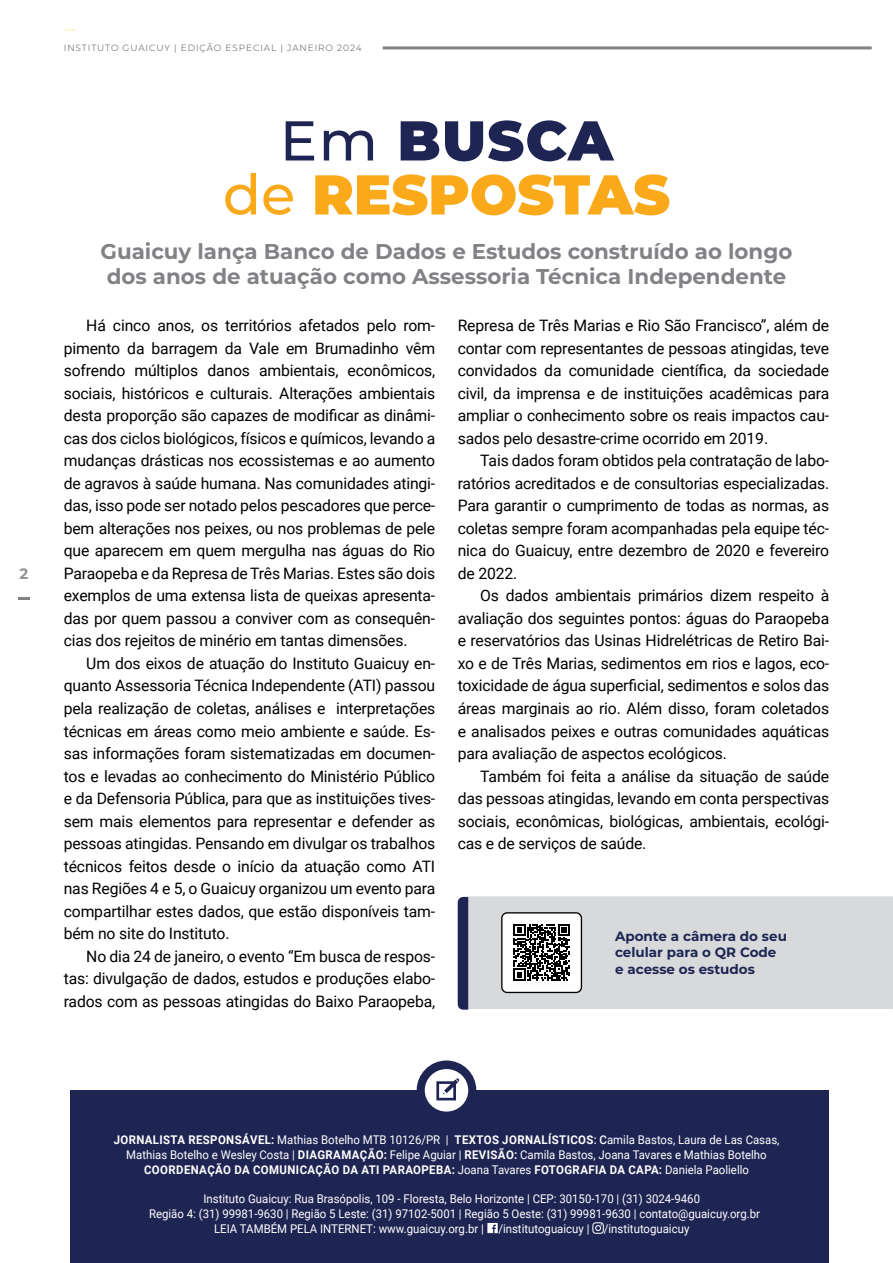
<style>
.page{position:relative;width:893px;height:1263px;background:#fff}
.page>*{position:absolute;margin:0;border:0;box-sizing:border-box;transform-origin:0 0}
.t1{font:900 55.95px/54px "Montserrat";color:#faa91a;text-align:center}
.t2{font:700 21.3px/25.7px "Montserrat";color:#808285}
.t3{font:15.75px/22.5px "Roboto";letter-spacing:-.01em;color:#000;text-align:justify}
.t4{font:700 15px "Montserrat";color:#939598}
.t5{font:700 13.5px/16.5px "Montserrat";color:#1e2553}
.t6{font:12px/15px "Roboto";color:#fff;text-align:center;scale:.95 1}
.t7{font:300 9px "Montserrat";letter-spacing:.1em;color:#4a4a4d}
.s1{font-weight:500;color:#1e2553}
.s2{color:#1e2553}
.s3{font-weight:500}
.s4{font-weight:700}
</style>
<div class="page">
<hr style="left:383px;top:46px;width:489px;height:3px;background:#808285">
<svg style="left:64px;top:29px;width:12px;height:2px"></svg>
<svg style="left:18px;top:597px;width:12px;height:3px"></svg>
<div style="left:417px;top:1060px;width:59px;height:60px;background:#1e2553;border-radius:50%"></div>
<div style="left:71px;top:1090px;width:758px;height:173px;background:#1e2553"></div>
<div style="left:425px;top:1069px;width:43px;height:42px;background:#fff;border-radius:50%"></div>
<svg style="left:436px;top:1078px;width:23px;height:22px"></svg>
<svg style="left:592px;top:1222px;width:12px;height:12px"></svg>
<div style="left:463px;top:896px;width:430px;height:113px;background:#d7d9da"></div>
<svg style="left:458px;top:897px;width:10px;height:112px"></svg>
<div style="left:502px;top:913px;width:79px;height:79px;background:#fff;border-radius:5px"></div>
<div style="left:501px;top:912px;width:81px;height:81px;border:1px solid #000;border-radius:5px"></div>
<svg style="left:513px;top:924px;width:57px;height:56px"></svg>
<svg style="left:487px;top:1223px;width:11px;height:10px"></svg>
<p class="t4" style="left:20px;top:562px;width:10px">2</p>
<p class="t7" style="left:64px;top:42px;width:299px">INSTITUTO GUAICUY | EDIÇÃO ESPECIAL | JANEIRO 2024</p>
<h1 class="t1" style="left:223px;top:110px;width:449px"><span class="s1">Em</span> <span class="s2">BUSCA<br></span><span class="s3">de</span> RESPOSTAS</h1>
<h2 class="t2" style="left:101px;top:237px;width:693px">Guaicuy lança Banco de Dados e Estudos construído ao longo dos anos de atuação como Assessoria Técnica Independente</h2>
<p class="t3" style="left:64px;top:314px;width:373px;text-indent:23px">Há cinco anos, os territórios afetados pelo rom&shy;pimento da barragem da Vale em Brumadinho vêm sofrendo múltiplos danos ambientais, econômicos, sociais, históricos e culturais. Alterações ambientais desta proporção são capazes de modificar as dinâmi&shy;cas dos ciclos biológicos, físicos e químicos, levando a mudanças drásticas nos ecossistemas e ao aumento de agravos à saúde humana. Nas comunidades atingi&shy;das, isso pode ser notado pelos pescadores que perce&shy;bem alterações nos peixes, ou nos problemas de pele que aparecem em quem mergulha nas águas do Rio Paraopeba e da Represa de Três Marias. Estes são dois exemplos de uma extensa lista de queixas apresenta&shy;das por quem passou a conviver com as consequên&shy;cias dos rejeitos de minério em tantas dimensões.</p>
<p class="t3" style="left:64px;top:651px;width:373px;text-indent:23px">Um dos eixos de atuação do Instituto Guaicuy en&shy;quanto Assessoria Técnica Independente (ATI) passou pela realização de coletas, análises e interpretações técnicas em áreas como meio ambiente e saúde. Es&shy;sas informações foram sistematizadas em documen&shy;tos e levadas ao conhecimento do Ministério Público e da Defensoria Pública, para que as instituições tives&shy;sem mais elementos para representar e defender as pessoas atingidas. Pensando em divulgar os trabalhos técnicos feitos desde o início da atuação como ATI nas Regiões 4 e 5, o Guaicuy organizou um evento para compartilhar estes dados, que estão disponíveis tam&shy;bém no site do Instituto.</p>
<p class="t3" style="left:64px;top:944px;width:373px;text-indent:23px">No dia 24 de janeiro, o evento “Em busca de respos&shy;tas: divulgação de dados, estudos e produções elabo&shy;rados com as pessoas atingidas do Baixo Paraopeba,</p>
<p class="t3" style="left:458px;top:314px;width:373px">Represa de Três Marias e Rio São Francisco”, além de contar com representantes de pessoas atingidas, teve convidados da comunidade científica, da sociedade civil, da imprensa e de instituições acadêmicas para ampliar o conhecimento sobre os reais impactos cau&shy;sados pelo desastre-crime ocorrido em 2019.</p>
<p class="t3" style="left:458px;top:449px;width:373px;text-indent:23px">Tais dados foram obtidos pela contratação de labo&shy;ratórios acreditados e de consultorias especializadas.<br>Para garantir o cumprimento de todas as normas, as coletas sempre foram acompanhadas pela equipe téc&shy;nica do Guaicuy, entre dezembro de 2020 e fevereiro de 2022.</p>
<p class="t3" style="left:458px;top:584px;width:373px;text-indent:23px">Os dados ambientais primários dizem respeito à avaliação dos seguintes pontos: águas do Paraopeba e reservatórios das Usinas Hidrelétricas de Retiro Bai&shy;xo e de Três Marias, sedimentos em rios e lagos, eco&shy;toxicidade de água superficial, sedimentos e solos das áreas marginais ao rio. Além disso, foram coletados e analisados peixes e outras comunidades aquáticas para avaliação de aspectos ecológicos.</p>
<p class="t3" style="left:458px;top:764px;width:373px;text-indent:23px">Também foi feita a análise da situação de saúde das pessoas atingidas, levando em conta perspectivas sociais, econômicas, biológicas, ambientais, ecológi&shy;cas e de serviços de saúde.</p>
<p class="t5" style="left:615px;top:927px;width:173px">Aponte a câmera do seu celular para o QR Code e acesse os estudos</p>
<p class="t6" style="left:114px;top:1132px;width:702px"><span class="s4">JORNALISTA RESPONSÁVEL:</span> Mathias Botelho MTB 10126/PR | <span class="s4">TEXTOS JORNALÍSTICOS</span><span class="s3">: C</span>amila Bastos, Laura de Las Casas,<br>Mathias Botelho e Wesley Costa | <span class="s4">DIAGRAMAÇÃO:</span> Felipe Aguiar | <span class="s4">REVISÃO:</span> Camila Bastos, Joana Tavares e Mathias Botelho<br><span class="s4">COORDENAÇÃO DA COMUNICAÇÃO DA ATI PARAOPEBA:</span> Joana Tavares <span class="s4">FOTOGRAFIA DA CAPA:</span> Daniela Paoliello</p>
<p class="t6" style="left:149px;top:1190px;width:645px">Instituto Guaicuy: Rua Brasópolis, 109 - Floresta, Belo Horizonte | CEP: 30150-170 | (31) 3024-9460<br>Região 4: (31) 99981-9630 | Região 5 Leste: (31) 97102-5001 | Região 5 Oeste: (31) 99981-9630 | contato@guaicuy.org.br<br>LEIA TAMBÉM PELA INTERNET: www.guaicuy.org.br | /institutoguaicuy | /institutoguaicuy</p>
</div>
